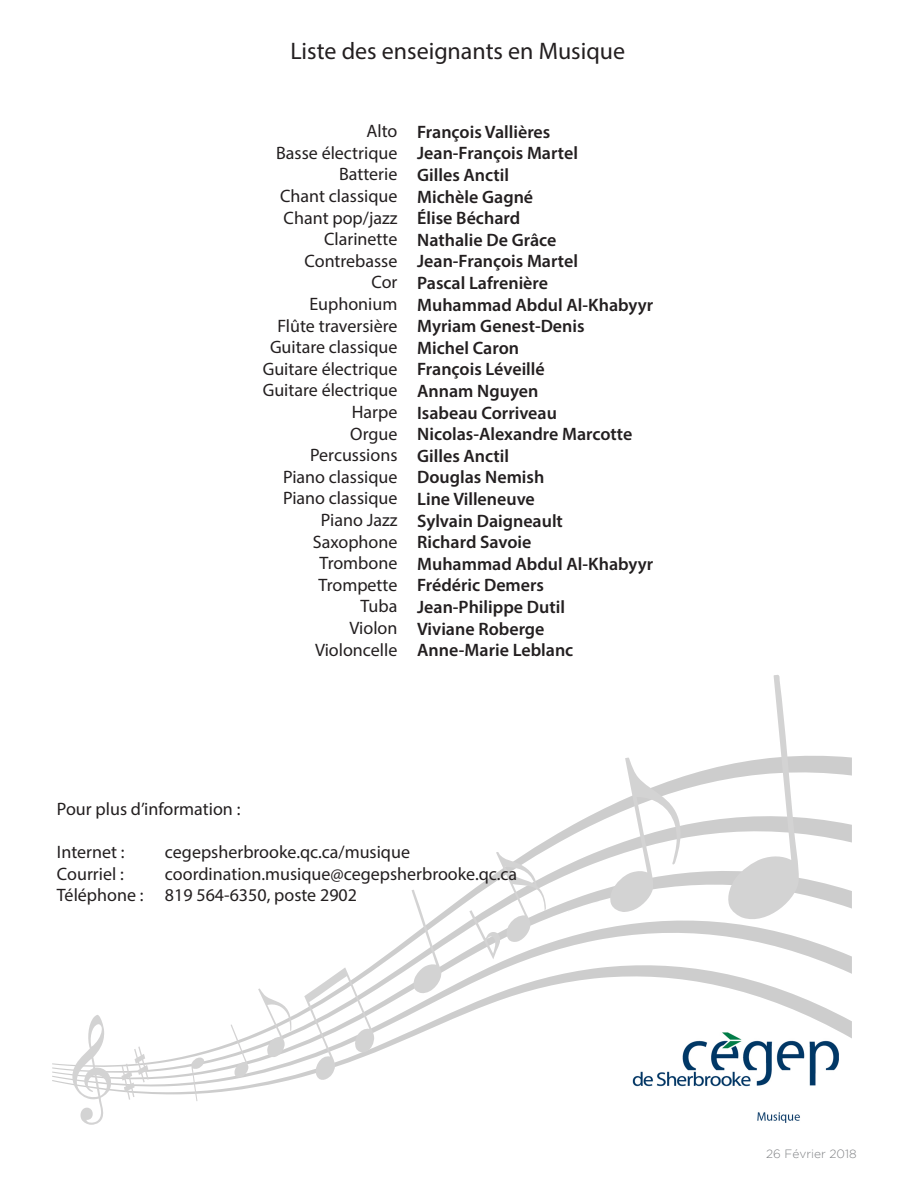
<style>
.page{position:relative;width:918px;height:1188px;background:#fff}
.page>*{position:absolute;margin:0;border:0;box-sizing:border-box;transform-origin:0 0}
.t1{font:24px "Myriad Pro";color:#231f20}
.t2{font:18px/21.6px "Myriad Pro";color:#231f20}
.t3{font:600 18px/21.6px "Myriad Pro";color:#231f20}
.t4{font:300 12px "Gotham";color:#808285}
</style>
<div class="page">
<img style="left:757px;top:1112px;width:43px;height:11px">
<svg style="left:381px;top:755px;width:471px;height:204px"></svg>
<svg style="left:52px;top:959px;width:800px;height:135px"></svg>
<svg style="left:304px;top:967px;width:71px;height:116px"></svg>
<svg style="left:610px;top:758px;width:73px;height:154px"></svg>
<svg style="left:258px;top:989px;width:34px;height:69px"></svg>
<svg style="left:469px;top:851px;width:78px;height:108px"></svg>
<svg style="left:72px;top:1015px;width:40px;height:110px"></svg>
<svg style="left:121px;top:1047px;width:28px;height:53px"></svg>
<svg style="left:726px;top:675px;width:73px;height:251px"></svg>
<svg style="left:411px;top:890px;width:32px;height:104px"></svg>
<svg style="left:231px;top:1025px;width:18px;height:53px"></svg>
<svg style="left:191px;top:1056px;width:13px;height:45px"></svg>
<h1 class="t1" style="left:290px;top:36px;width:336px">Liste des enseignants en Musique</h1>
<p class="t2" style="left:263px;top:120px;width:136px;text-align:right">Alto<br>Basse électrique<br>Batterie<br>Chant classique<br>Chant pop/jazz<br>Clarinette<br>Contrebasse<br>Cor<br>Euphonium<br>Flûte traversière<br>Guitare classique<br>Guitare électrique<br>Guitare électrique<br>Harpe<br>Orgue<br>Percussions<br>Piano classique<br>Piano classique<br>Piano Jazz<br>Saxophone<br>Trombone<br>Trompette<br>Tuba<br>Violon<br>Violoncelle</p>
<p class="t3" style="left:417px;top:120px;width:238px">François Vallières<br>Jean-François Martel<br>Gilles Anctil<br>Michèle Gagné<br>Élise Béchard<br>Nathalie De Grâce<br>Jean-François Martel<br>Pascal Lafrenière<br>Muhammad Abdul Al-Khabyyr<br>Myriam Genest-Denis<br>Michel Caron<br>François Léveillé<br>Annam Nguyen<br>Isabeau Corriveau<br>Nicolas-Alexandre Marcotte<br>Gilles Anctil<br>Douglas Nemish<br>Line Villeneuve<br>Sylvain Daigneault<br>Richard Savoie<br>Muhammad Abdul Al-Khabyyr<br>Frédéric Demers<br>Jean-Philippe Dutil<br>Viviane Roberge<br>Anne-Marie Leblanc</p>
<p class="t2" style="left:57px;top:798px;width:185px">Pour plus d’information :</p>
<p class="t2" style="left:57px;top:841px;width:69px">Internet :</p>
<p class="t2" style="left:165px;top:841px;width:247px">cegepsherbrooke.qc.ca/musique</p>
<p class="t2" style="left:57px;top:863px;width:68px">Courriel :</p>
<p class="t2" style="left:57px;top:863px;width:462px;text-indent:108px">coordination.musique@cegepsherbrooke.qc.ca<br>Téléphone : 819 564-6350, poste 2902</p>
<p class="t4" style="left:766px;top:1148px;width:92px">26 Février 2018</p>
</div>
